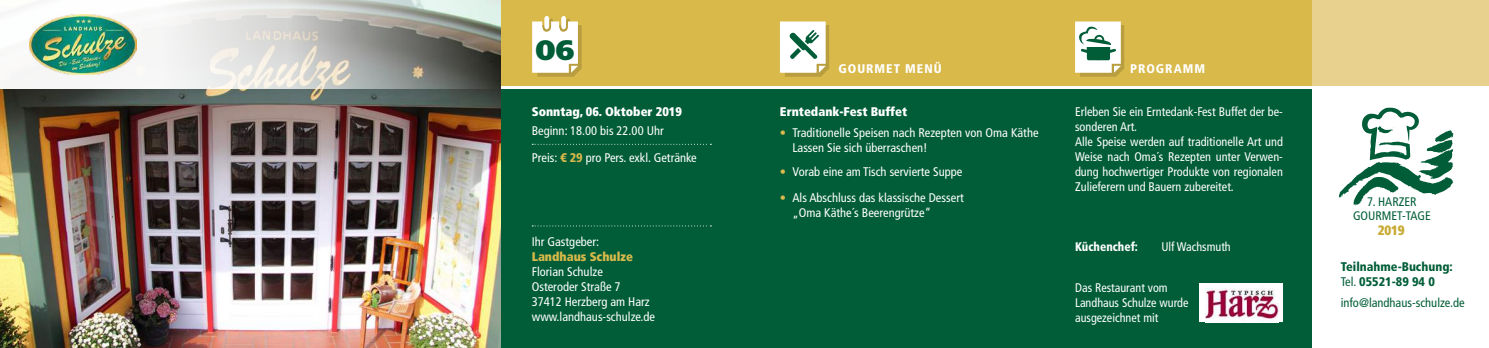
<style>
.page{position:relative;width:1489px;height:348px;background:#fff}
.page>*{position:absolute;margin:0;border:0;box-sizing:border-box;transform-origin:0 0}
.t1{font:900 28px "Frutiger LT Std";color:#005d38}
.t2{font:900 condensed 13.5px "Frutiger LT Std";color:#c8aa34}
.t3{font:condensed 12.5px/15px "Frutiger LT Std";color:#fff}
.t4{font:900 condensed 12.5px "Frutiger LT Std";color:#fff}
.t5{font:900 condensed 12.5px/15px "Frutiger LT Std";color:#005d38}
.t6{font:condensed 12.5px "Frutiger LT Std";color:#005d38}
.t7{font:900 condensed 12.5px "Frutiger LT Std";letter-spacing:.08em;color:#fff}
.t8{font:900 condensed 12.5px "Frutiger LT Std";color:#d9b949}
.t9{font:900 condensed 12.5px "Frutiger LT Std";color:#fff;scale:.93 1}
.t10{font:condensed 12.38px/13.6px "Frutiger LT Std";color:#005d38;text-align:center}
.s1{font-weight:900;color:#d9b949}
.s2{color:#d9b949}
.s3{font-weight:400}
</style>
<div class="page">
<div style="left:1303px;top:0;width:185px;height:85px;background:#e8d18e"></div>
<svg style="left:1338px;top:107px;width:115px;height:98px"></svg>
<div style="left:484px;top:89px;width:827px;height:258px;background:#005d38"></div>
<div style="left:484px;top:0;width:827px;height:85px;background:#d9b949"></div>
<svg style="left:780px;top:21px;width:49px;height:56px;background:#d5dcc7"></svg>
<svg style="left:1075px;top:21px;width:49px;height:56px;background:#c6d2bb"></svg>
<svg style="left:532px;top:16px;width:49px;height:61px;background:#f0e9cf"></svg>
<img style="left:0;top:89px;width:500px;height:258px">
<svg style="left:532px;top:144px;width:179px;height:1px"></svg>
<svg style="left:532px;top:225px;width:179px;height:1px"></svg>
<svg style="left:283px;top:0;width:217px;height:89px;background:#9ea09a"></svg>
<svg style="left:2px;top:0;width:281px;height:89px;fill:#f5f4f3"></svg>
<div style="left:1198px;top:283px;width:84px;height:39px;background:#fff"></div>
<img style="left:1205px;top:283px;width:73px;height:39px">
<img style="left:30px;top:14px;width:106px;height:60px">
<h1 class="t1" style="left:535px;top:33px;width:40px">06</h1>
<p class="t4" style="left:531px;top:104px;width:152px">Sonntag, 06. Oktober 2019</p>
<p class="t3" style="left:531px;top:123px;width:133px">Beginn: 18.00 bis 22.00 Uhr</p>
<p class="t3" style="left:531px;top:150px;width:166px">Preis: <span class="s1">€ 29</span> pro Pers. exkl. Getränke</p>
<p class="t3" style="left:531px;top:234px;width:69px">Ihr Gastgeber:</p>
<p class="t8" style="left:531px;top:249px;width:103px">Landhaus Schulze</p>
<p class="t3" style="left:531px;top:264px;width:125px">Florian Schulze<br>Osteroder Straße 7<br>37412 Herzberg am Harz www.landhaus-schulze.de</p>
<p class="t7" style="left:838px;top:61px;width:105px">GOURMET MENÜ</p>
<p class="t7" style="left:1129px;top:61px;width:77px">PROGRAMM</p>
<p class="t4" style="left:780px;top:104px;width:129px">Erntedank-Fest Buffet</p>
<p class="t3" style="left:792px;top:125px;width:247px;text-indent:-12px"><span class="s2">•</span> Traditionelle Speisen nach Rezepten von Oma Käthe<br>Lassen Sie sich überraschen!</p>
<p class="t3" style="left:780px;top:164px;width:184px"><span class="s2">•</span> Vorab eine am Tisch servierte Suppe</p>
<p class="t3" style="left:792px;top:190px;width:173px;text-indent:-12px"><span class="s2">•</span> Als Abschluss das klassische Dessert „Oma Käthe´s Beerengrütze“</p>
<p class="t3" style="left:1075px;top:104px;width:209px">Erleben Sie ein Erntedank-Fest Buffet der be&shy;sonderen Art.<br>Alle Speise werden auf traditionelle Art und Weise nach Oma´s Rezepten unter Verwen&shy;dung hochwertiger Produkte von regionalen Zulieferern und Bauern zubereitet.</p>
<p class="t9" style="left:1075px;top:239px;width:69px">Küchenchef:</p>
<p class="t3" style="left:1161px;top:239px;width:71px">Ulf Wachsmuth</p>
<p class="t3" style="left:1075px;top:280px;width:115px">Das Restaurant vom<br>Landhaus Schulze wurde ausgezeichnet mit</p>
<p class="t10" style="left:1352px;top:195px;width:79px">7. HARZER<br>GOURMET-TAGE</p>
<p class="t2" style="left:1377px;top:221px;width:29px">2019</p>
<p class="t5" style="left:1340px;top:259px;width:114px">Teilnahme-Buchung:<br><span class="s3">Tel.</span> 05521-89 94 0</p>
<p class="t6" style="left:1340px;top:295px;width:125px">info@landhaus-schulze.de</p>
</div>
